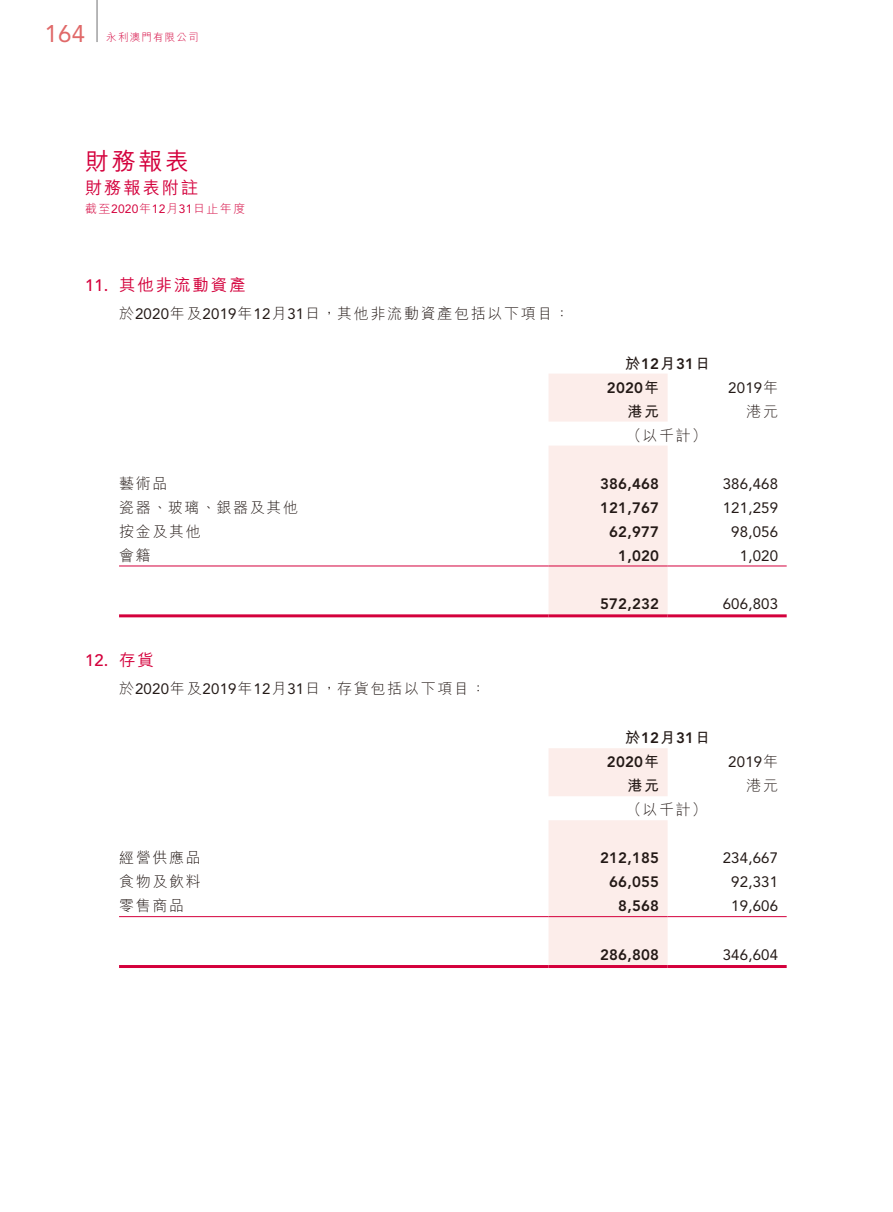
<style>
.page{position:relative;width:893px;height:1212px;background:#fff}
.page>*{position:absolute;margin:0;border:0;box-sizing:border-box;transform-origin:0 0}
.t1{font:500 24px "M Hei HK";color:#d4003c}
.t2{font:24px "Avenir";color:#e06969}
.t3{font:500 17.25px "M Hei HK";letter-spacing:.115em;color:#d4003c}
.t4{font:500 16.5px "M Hei HK";letter-spacing:.115em;color:#d4003c}
.t5{font:500 16.5px "Avenir";color:#d4003c}
.t6{font:300 15px "M Hei HK";letter-spacing:.115em;color:#231916}
.t7{font:800 15px/24px "Avenir";letter-spacing:.015em;color:#231916}
.t8{font:15px "Avenir";letter-spacing:.015em;color:#231916}
.t9{font:700 15px "M Hei HK";color:#231916}
.t10{font:300 12px "M Hei HK";letter-spacing:.115em;color:#d4003c}
.t11{font:300 10.5px "M Hei HK";letter-spacing:.115em;color:#d4003c}
.s1{font-family:"Avenir";font-weight:400}
.s2{font-family:"Avenir"}
.s3{font-family:"M Hei HK";font-weight:700}
.s4{font-family:"M Hei HK";font-weight:300}
.s5{font-family:"M Hei HK"}
</style>
<div class="page">
<hr style="left:96px;top:0;width:2px;height:42px;background:#a0a0a1">
<svg style="left:549px;top:374px;width:119px;height:240px;background:#fceeeb"></svg>
<hr style="left:119px;top:566px;width:430px;height:1px;background:#d4003c">
<hr style="left:549px;top:566px;width:119px;height:1px;background:#d4003c">
<hr style="left:668px;top:566px;width:119px;height:1px;background:#d4003c">
<hr style="left:119px;top:614px;width:430px;height:3px;background:#d4003c">
<hr style="left:549px;top:614px;width:119px;height:3px;background:#d4003c">
<hr style="left:668px;top:614px;width:119px;height:3px;background:#d4003c">
<svg style="left:549px;top:748px;width:119px;height:217px;background:#fceeec"></svg>
<hr style="left:119px;top:916px;width:430px;height:1px;background:#d4003c">
<hr style="left:549px;top:916px;width:119px;height:1px;background:#d4003c">
<hr style="left:668px;top:916px;width:119px;height:1px;background:#d4003c">
<hr style="left:119px;top:965px;width:430px;height:3px;background:#d4003c">
<hr style="left:549px;top:965px;width:119px;height:3px;background:#d4003c">
<hr style="left:668px;top:965px;width:119px;height:3px;background:#d4003c">
<h1 class="t2" style="left:44px;top:19px;width:42px">164</h1>
<p class="t11" style="left:106px;top:30px;width:94px">永利澳門有限公司</p>
<h1 class="t1" style="left:85px;top:144px;width:106px">財務報表</h1>
<p class="t3" style="left:85px;top:175px;width:115px">財務報表附註</p>
<p class="t10" style="left:85px;top:200px;width:162px">截至<span class="s1">2020</span>年<span class="s1">12</span>月<span class="s1">31</span>日止年度</p>
<p class="t4" style="left:85px;top:273px;width:162px"><span class="s2">11.</span> 其他非流動資產</p>
<p class="t6" style="left:119px;top:303px;width:452px">於<span class="s1">2020</span>年及<span class="s1">2019</span>年<span class="s1">12</span>月<span class="s1">31</span>日，其他非流動資產包括以下項目：</p>
<p class="t7" style="left:607px;top:351px;width:105px;text-indent:18px"><span class="s3">於</span>12<span class="s3">月</span>31<span class="s3">日<br></span>2020<span class="s3">年</span></p>
<p class="t8" style="left:728px;top:379px;width:51px">2019<span class="s4">年</span></p>
<p class="t9" style="left:627px;top:400px;width:33px">港元</p>
<p class="t6" style="left:746px;top:401px;width:33px">港元</p>
<p class="t6" style="left:626px;top:425px;width:82px">（以千計）</p>
<p class="t6" style="left:119px;top:473px;width:50px">藝術品</p>
<p class="t7" style="left:600px;top:471px;width:61px">386,468</p>
<p class="t8" style="left:723px;top:475px;width:57px">386,468</p>
<p class="t6" style="left:119px;top:497px;width:181px">瓷器、玻璃、銀器及其他</p>
<p class="t7" style="left:600px;top:495px;width:61px">121,767</p>
<p class="t8" style="left:723px;top:499px;width:57px">121,259</p>
<p class="t6" style="left:119px;top:521px;width:83px">按金及其他</p>
<p class="t7" style="left:609px;top:519px;width:51px">62,977</p>
<p class="t8" style="left:731px;top:523px;width:48px">98,056</p>
<p class="t6" style="left:119px;top:545px;width:33px">會籍</p>
<p class="t7" style="left:618px;top:543px;width:42px">1,020</p>
<p class="t8" style="left:740px;top:547px;width:40px">1,020</p>
<p class="t7" style="left:600px;top:592px;width:61px">572,232</p>
<p class="t8" style="left:723px;top:595px;width:57px">606,803</p>
<p class="t5" style="left:85px;top:650px;width:70px">12. <span class="s5">存貨</span></p>
<p class="t6" style="left:119px;top:678px;width:368px">於<span class="s1">2020</span>年及<span class="s1">2019</span>年<span class="s1">12</span>月<span class="s1">31</span>日，存貨包括以下項目：</p>
<p class="t7" style="left:607px;top:726px;width:105px;text-indent:18px"><span class="s3">於</span>12<span class="s3">月</span>31<span class="s3">日<br></span>2020<span class="s3">年</span></p>
<p class="t8" style="left:728px;top:753px;width:51px">2019<span class="s4">年</span></p>
<p class="t9" style="left:627px;top:775px;width:33px">港元</p>
<p class="t6" style="left:746px;top:775px;width:33px">港元</p>
<p class="t6" style="left:626px;top:799px;width:82px">（以千計）</p>
<p class="t6" style="left:119px;top:847px;width:83px">經營供應品</p>
<p class="t7" style="left:600px;top:846px;width:61px">212,185</p>
<p class="t8" style="left:723px;top:849px;width:57px">234,667</p>
<p class="t6" style="left:119px;top:871px;width:83px">食物及飲料</p>
<p class="t7" style="left:609px;top:870px;width:51px">66,055</p>
<p class="t8" style="left:731px;top:873px;width:48px">92,331</p>
<p class="t6" style="left:119px;top:895px;width:67px">零售商品</p>
<p class="t7" style="left:618px;top:894px;width:42px">8,568</p>
<p class="t8" style="left:731px;top:897px;width:48px">19,606</p>
<p class="t7" style="left:600px;top:943px;width:61px">286,808</p>
<p class="t8" style="left:723px;top:946px;width:57px">346,604</p>
</div>
